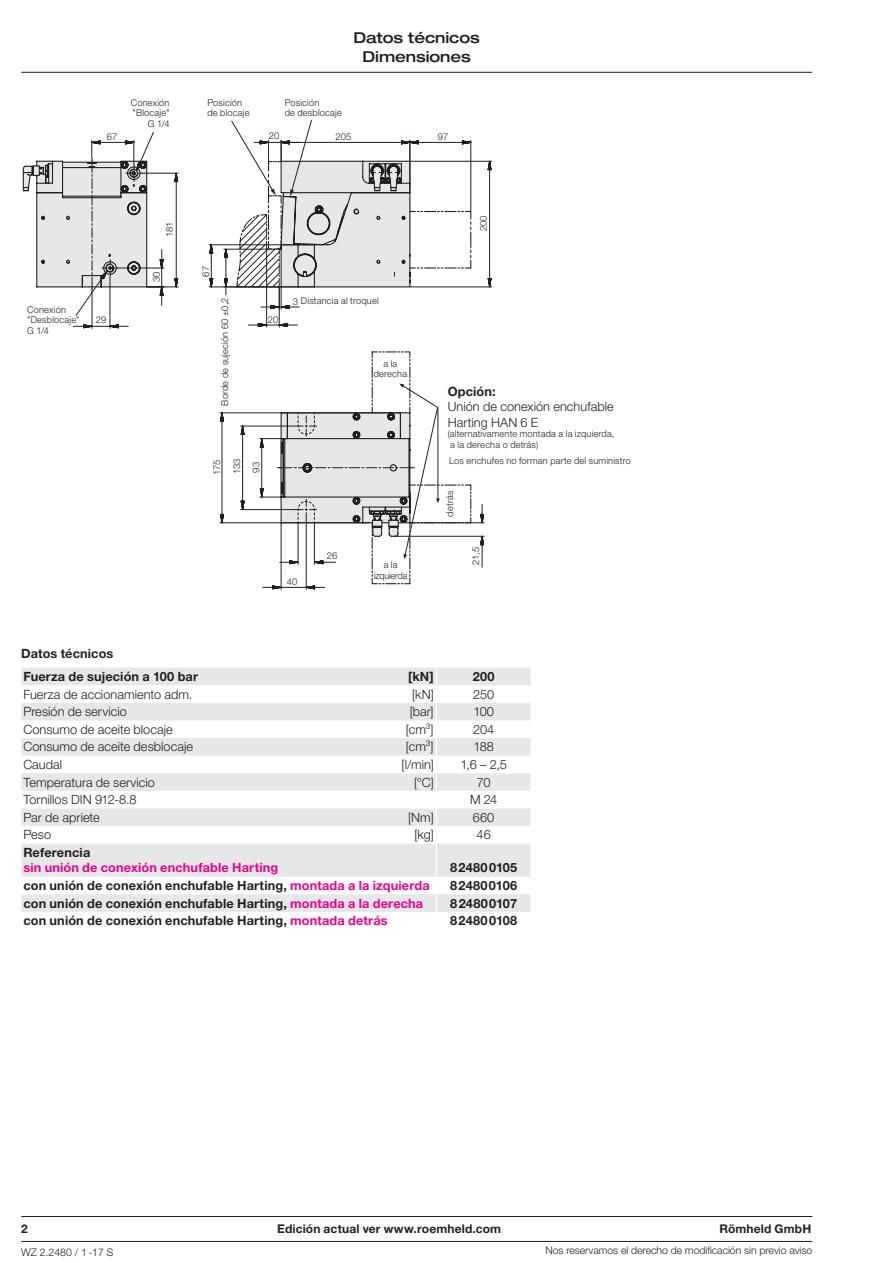
<style>
.page{position:relative;width:893px;height:1263px;background:#fff}
.page>*{position:absolute;margin:0;border:0;box-sizing:border-box;transform-origin:0 0}
.t1{font:500 expanded 15px/18.8px "Helvetica Neue LT Pro";letter-spacing:-.005em;color:#231f20;text-align:center}
.t2{font:700 12.75px/17.5px "Helvetica Neue LT Pro";letter-spacing:.01em;color:#231f20;text-align:justify}
.t3{font:300 12.75px/17.5px "Helvetica Neue LT Pro";letter-spacing:.005em;color:#231f20}
.t4{font:700 12px "Helvetica Neue LT Pro";letter-spacing:.015em;color:#231f20}
.t5{font:300 10.5px "Helvetica Neue LT Pro";letter-spacing:-.005em;color:#231f20}
.t6{font:300 9.45px/10.5px "Helvetica Neue LT Pro";letter-spacing:.02em;color:#231f20}
.t7{font:300 9.45px/19.6px "Helvetica Neue";color:#231f20;text-align:justify}
.t8{font:300 9.45px/10.5px "Helvetica Neue LT Pro";letter-spacing:-.01em;color:#231f20;text-align:center}
.s1{font-family:"Helvetica Neue"}
.s2{color:#ed028c}
</style>
<div class="page">
<hr style="left:21px;top:72px;width:791px;height:1px;background:#231f20">
<svg style="left:437px;top:668px;width:93px;height:244px"></svg>
<svg style="left:472px;top:160px;width:20px;height:128px"></svg>
<svg style="left:22px;top:160px;width:54px;height:167px"></svg>
<svg style="left:76px;top:132px;width:224px;height:392px"></svg>
<svg style="left:220px;top:351px;width:264px;height:239px"></svg>
<svg style="left:223px;top:120px;width:249px;height:168px"></svg>
<hr style="left:21px;top:1241px;width:791px;height:1px;background:#231f20">
<hr style="left:21px;top:1216px;width:791px;height:1px;background:#231f20">
<svg style="left:21px;top:668px;width:415px;height:244px;fill:#e6e7e9"></svg>
<p class="t7" style="left:107px;top:127px;width:12px">67</p>
<p class="t6" style="left:131px;top:97px;width:40px;text-align:right">Conexión "Blocaje"<br>G 1/4</p>
<p class="t1" style="left:353px;top:28px;width:128px">Datos técnicos<br>Dimensiones</p>
<p class="t6" style="left:207px;top:97px;width:44px">Posición de blocaje</p>
<p class="t6" style="left:285px;top:97px;width:59px">Posición<br>de desblocaje</p>
<p class="t7" style="left:269px;top:125px;width:12px">20</p>
<p class="t7" style="left:336px;top:126px;width:17px">205</p>
<p class="t7" style="left:438px;top:126px;width:12px">97</p>
<p class="t7" style="left:159px;top:237px;width:17px;rotate:-90deg">181</p>
<p class="t7" style="left:146px;top:282px;width:12px;rotate:-90deg">30</p>
<p class="t7" style="left:196px;top:277px;width:12px;rotate:-90deg">67</p>
<p class="t7" style="left:473px;top:231px;width:17px;rotate:-90deg">200</p>
<p class="t6" style="left:27px;top:304px;width:54px">Conexión "Desblocaje"<br>G 1/4</p>
<p class="t6" style="left:219px;top:406px;width:109px;rotate:-90deg">Borde de sujeción 60 ±0,2</p>
<p class="t7" style="left:96px;top:310px;width:12px">29</p>
<p class="t7" style="left:268px;top:310px;width:12px">20</p>
<p class="t6" style="left:293px;top:295px;width:87px"><span class="s1">3</span> Distancia al troquel</p>
<p class="t6" style="left:374px;top:358px;width:35px;text-align:center">a la derecha</p>
<p class="t2" style="left:448px;top:382px;width:49px">Opción:</p>
<p class="t3" style="left:448px;top:399px;width:167px;line-height:15.3px">Unión de conexión enchufable<br>Harting HAN 6 E</p>
<p class="t6" style="left:448px;top:428px;width:168px">(alternativamente montada a la izquierda, a la derecha o detrás)</p>
<p class="t7" style="left:207px;top:475px;width:18px;rotate:-90deg">175<br>133<br>93</p>
<p class="t6" style="left:449px;top:455px;width:183px">Los enchufes no forman parte del suministro</p>
<p class="t6" style="left:444px;top:517px;width:27px;rotate:-90deg">detrás</p>
<p class="t7" style="left:287px;top:572px;width:12px">40</p>
<p class="t7" style="left:327px;top:546px;width:12px">26</p>
<p class="t8" style="left:374px;top:559px;width:35px">a la izquierda</p>
<p class="t7" style="left:466px;top:565px;width:20px;rotate:-90deg">21,5</p>
<p class="t2" style="left:21px;top:644px;width:94px">Datos técnicos</p>
<p class="t2" style="left:23px;top:667px;width:176px">Fuerza de sujeción a 100 bar</p>
<p class="t2" style="left:408px;top:667px;width:27px">[kN]</p>
<p class="t3" style="left:23px;top:685px;width:171px">Fuerza de accionamiento adm.</p>
<p class="t3" style="left:412px;top:685px;width:23px">[kN]</p>
<p class="t3" style="left:23px;top:703px;width:105px">Presión de servicio</p>
<p class="t3" style="left:410px;top:703px;width:26px">[bar]</p>
<p class="t3" style="left:23px;top:720px;width:151px">Consumo de aceite blocaje</p>
<p class="t3" style="left:406px;top:720px;width:29px">[cm³]</p>
<p class="t3" style="left:23px;top:738px;width:171px">Consumo de aceite desblocaje</p>
<p class="t3" style="left:406px;top:738px;width:29px">[cm³]</p>
<p class="t3" style="left:23px;top:755px;width:40px">Caudal</p>
<p class="t3" style="left:402px;top:755px;width:34px">[l/min]</p>
<p class="t3" style="left:23px;top:773px;width:133px">Temperatura de servicio</p>
<p class="t3" style="left:414px;top:773px;width:21px">[°C]</p>
<p class="t3" style="left:23px;top:791px;width:115px">Tornillos DIN 912-8.8<br>Par de apriete</p>
<p class="t3" style="left:408px;top:808px;width:27px">[Nm]</p>
<p class="t3" style="left:23px;top:826px;width:29px">Peso</p>
<p class="t3" style="left:414px;top:826px;width:21px">[kg]</p>
<p class="t2" style="left:23px;top:843px;width:68px">Referencia</p>
<p class="t2" style="left:23px;top:859px;width:408px;text-align:left"><span class="s2">sin unión de conexión enchufable Harting<br></span>con unión de conexión enchufable Harting, <span class="s2">montada a la izquierda </span>con unión de conexión enchufable Harting, <span class="s2">montada a la derecha </span>con unión de conexión enchufable Harting, <span class="s2">montada detrás</span></p>
<p class="t2" style="left:473px;top:667px;width:23px">200</p>
<p class="t3" style="left:460px;top:685px;width:48px;text-align:center">250<br>100<br>204<br>188<br>1,6 – 2,5<br>70<br>M 24<br>660<br>46</p>
<p class="t2" style="left:450px;top:859px;width:69px">824800105<br>824800106<br>824800107<br>824800108</p>
<p class="t4" style="left:21px;top:1221px;width:8px">2</p>
<p class="t4" style="left:277px;top:1221px;width:226px">Edición actual ver www.roemheld.com</p>
<p class="t4" style="left:719px;top:1221px;width:93px">Römheld GmbH</p>
<p class="t5" style="left:21px;top:1245px;width:94px">WZ 2.2480 / 1-17 S</p>
<p class="t5" style="left:545px;top:1243px;width:268px">Nos reservamos el derecho de modificación sin previo aviso</p>
</div>
